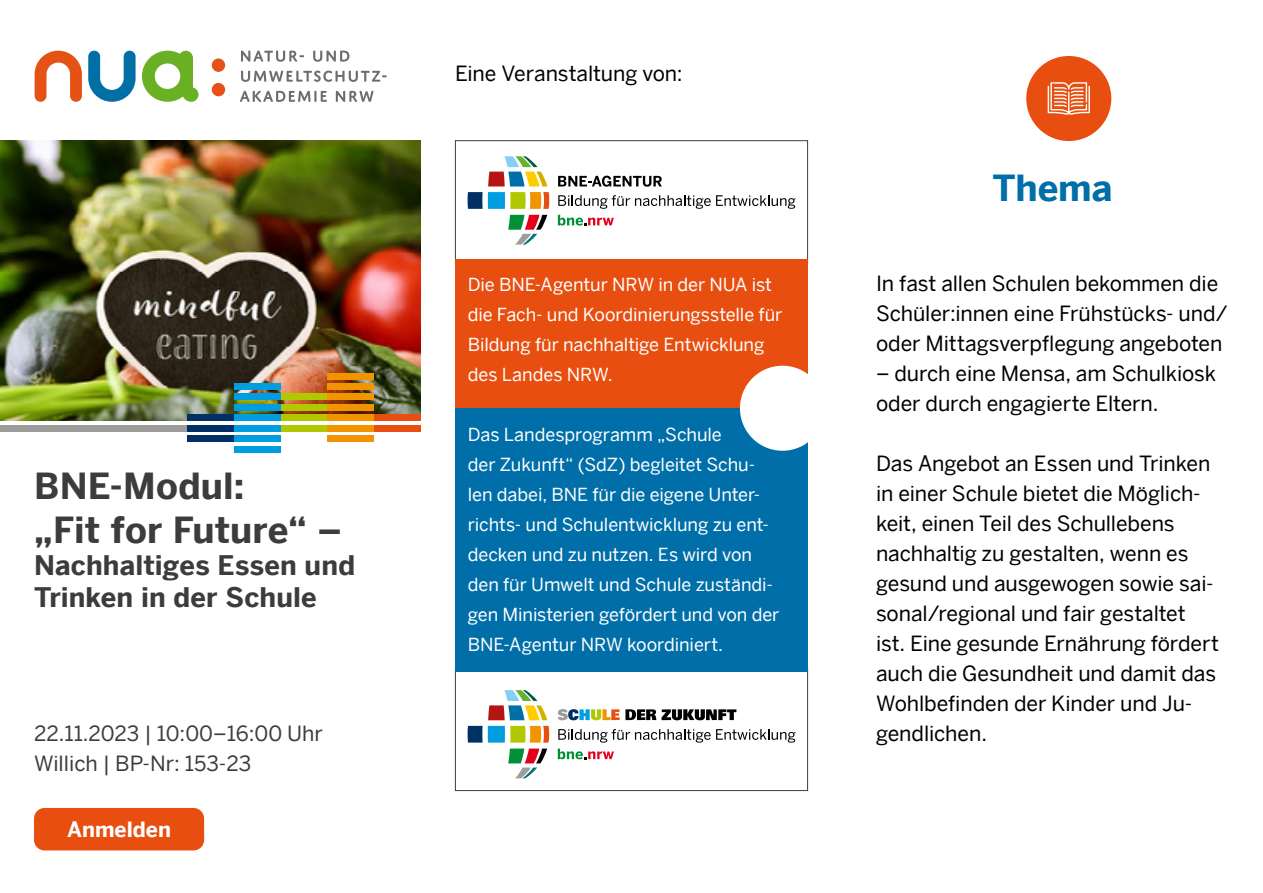
<style>
.page{position:relative;width:1263px;height:893px;background:#fff}
.page>*{position:absolute;margin:0;border:0;box-sizing:border-box;transform-origin:0 0}
.t1{font:700 36px/43.2px "Benton Sans";color:#3c3c3c}
.t2{font:700 36px "Benton Sans";letter-spacing:-.005em;color:#006ea8}
.t3{font:700 27px/32.4px "Benton Sans";letter-spacing:.005em;color:#3c3c3c}
.t4{font:21px/30px "Benton Sans";letter-spacing:-.005em;color:#000}
.t5{font:21px "Benton Sans";color:#3c3c3c}
.t6{font:700 21px "Benton Sans";color:#fff}
.t7{font:18px/30px "Benton Sans";letter-spacing:-.005em;color:#fff}
</style>
<div class="page">
<img style="left:0;top:140px;width:421px;height:281px">
<div style="left:281px;top:425px;width:46px;height:6px;background:#b1c800"></div>
<div style="left:327px;top:425px;width:47px;height:6px;background:#f29400"></div>
<div style="left:374px;top:425px;width:47px;height:6px;background:#e84e0f"></div>
<div style="left:0;top:425px;width:187px;height:6px;background:#9d9d9c"></div>
<div style="left:234px;top:425px;width:47px;height:6px;background:#009ee0"></div>
<div style="left:281px;top:415px;width:46px;height:6px;background:#b1c800"></div>
<div style="left:327px;top:415px;width:47px;height:6px;background:#f29400"></div>
<div style="left:374px;top:415px;width:47px;height:6px;background:#e84e0f"></div>
<div style="left:234px;top:435px;width:47px;height:7px;background:#009ee0"></div>
<div style="left:187px;top:425px;width:47px;height:6px;background:#003064"></div>
<div style="left:234px;top:446px;width:47px;height:6px;background:#009ee0"></div>
<div style="left:187px;top:435px;width:47px;height:7px;background:#003064"></div>
<div style="left:187px;top:415px;width:47px;height:6px;background:#003064"></div>
<div style="left:234px;top:415px;width:47px;height:6px;background:#009ee0"></div>
<div style="left:234px;top:404px;width:47px;height:6px;background:#009ee0"></div>
<div style="left:234px;top:394px;width:47px;height:6px;background:#009ee0"></div>
<div style="left:234px;top:383px;width:47px;height:7px;background:#009ee0"></div>
<div style="left:281px;top:404px;width:46px;height:6px;background:#b1c800"></div>
<div style="left:281px;top:394px;width:46px;height:6px;background:#b1c800"></div>
<div style="left:327px;top:404px;width:47px;height:6px;background:#f29400"></div>
<div style="left:327px;top:394px;width:47px;height:6px;background:#f29400"></div>
<div style="left:327px;top:383px;width:47px;height:7px;background:#f29400"></div>
<div style="left:327px;top:373px;width:47px;height:6px;background:#f29400"></div>
<div style="left:327px;top:435px;width:47px;height:7px;background:#f29400"></div>
<div style="left:1026px;top:56px;width:85px;height:85px;background:#e84e0f;border-radius:50%"></div>
<svg style="left:1047px;top:86px;width:1px;height:27px"></svg>
<svg style="left:1048px;top:82px;width:42px;height:33px"></svg>
<svg style="left:241px;top:51px;width:63px;height:11px"></svg>
<svg style="left:313px;top:51px;width:36px;height:11px"></svg>
<svg style="left:241px;top:71px;width:146px;height:11px"></svg>
<svg style="left:240px;top:91px;width:87px;height:11px"></svg>
<svg style="left:336px;top:91px;width:37px;height:11px"></svg>
<svg style="left:35px;top:51px;width:47px;height:51px"></svg>
<svg style="left:88px;top:51px;width:48px;height:51px"></svg>
<div style="left:212px;top:83px;width:13px;height:13px;background:#e65216;border-radius:50%"></div>
<div style="left:212px;top:58px;width:13px;height:14px;background:#e65216;border-radius:50%"></div>
<svg style="left:142px;top:51px;width:57px;height:51px"></svg>
<div style="left:455px;top:140px;width:353px;height:124px;background:#fff;border:1px solid #3c3c3c"></div>
<svg style="left:508px;top:215px;width:39px;height:30px"></svg>
<svg style="left:488px;top:156px;width:59px;height:30px"></svg>
<svg style="left:468px;top:192px;width:81px;height:17px"></svg>
<svg style="left:558px;top:176px;width:104px;height:11px"></svg>
<svg style="left:558px;top:195px;width:237px;height:14px"></svg>
<svg style="left:558px;top:215px;width:56px;height:11px"></svg>
<div style="left:455px;top:259px;width:353px;height:149px;background:#e84e0f"></div>
<div style="left:455px;top:668px;width:353px;height:123px;background:#fff;border:1px solid #3c3c3c"></div>
<svg style="left:488px;top:690px;width:59px;height:30px"></svg>
<svg style="left:468px;top:726px;width:81px;height:52px"></svg>
<svg style="left:558px;top:709px;width:178px;height:11px"></svg>
<svg style="left:558px;top:729px;width:237px;height:30px"></svg>
<div style="left:455px;top:408px;width:353px;height:264px;background:#006ea8"></div>
<div style="left:740px;top:366px;width:85px;height:85px;background:#fff;border-radius:50%"></div>
<div style="left:34px;top:808px;width:170px;height:42px;background:#e84e0f;border-radius:11px"></div>
<h1 class="t1" style="left:34px;top:464px;width:309px">BNE-Modul:<br>„Fit for Future“ –</h1>
<p class="t3" style="left:34px;top:549px;width:323px">Nachhaltiges Essen und<br>Trinken in der Schule</p>
<p class="t4" style="left:455px;top:58px;width:229px">Eine Veranstaltung von:</p>
<p class="t7" style="left:468px;top:269px;width:316px">Die BNE-Agentur NRW in der NUA ist die Fach- und Koordinierungsstelle für<br>Bildung für nachhaltige Entwicklung des Landes NRW.</p>
<p class="t7" style="left:468px;top:419px;width:313px">Das Landesprogramm „Schule<br>der Zukunft“ (SdZ) begleitet Schu&shy;len dabei, BNE für die eigene Unter&shy;richts- und Schulentwicklung zu ent&shy;decken und zu nutzen. Es wird von den für Umwelt und Schule zuständi&shy;gen Ministerien gefördert und von der BNE-Agentur NRW koordiniert.</p>
<h1 class="t2" style="left:992px;top:166px;width:121px">Thema</h1>
<p class="t4" style="left:876px;top:268px;width:353px">In fast allen Schulen bekommen die<br>Schüler:innen eine Frühstücks- und/ oder Mittagsverpflegung angeboten</p>
<p class="t4" style="left:876px;top:358px;width:342px">– durch eine Mensa, am Schulkiosk oder durch engagierte Eltern.</p>
<p class="t4" style="left:876px;top:448px;width:344px">Das Angebot an Essen und Trinken in einer Schule bietet die Möglich&shy;keit, einen Teil des Schullebens nachhaltig zu gestalten, wenn es gesund und ausgewogen sowie sai&shy;sonal/regional und fair gestaltet ist. Eine gesunde Ernährung fördert auch die Gesundheit und damit das Wohlbefinden der Kinder und Ju-</p>
<p class="t5" style="left:34px;top:721px;width:290px">22.11.2023 | 10:00–16:00 Uhr</p>
<p class="t4" style="left:876px;top:718px;width:112px">gendlichen.</p>
<p class="t5" style="left:34px;top:751px;width:219px">Willich | BP-Nr: 153-23</p>
<p class="t6" style="left:67px;top:817px;width:106px">Anmelden</p>
</div>
